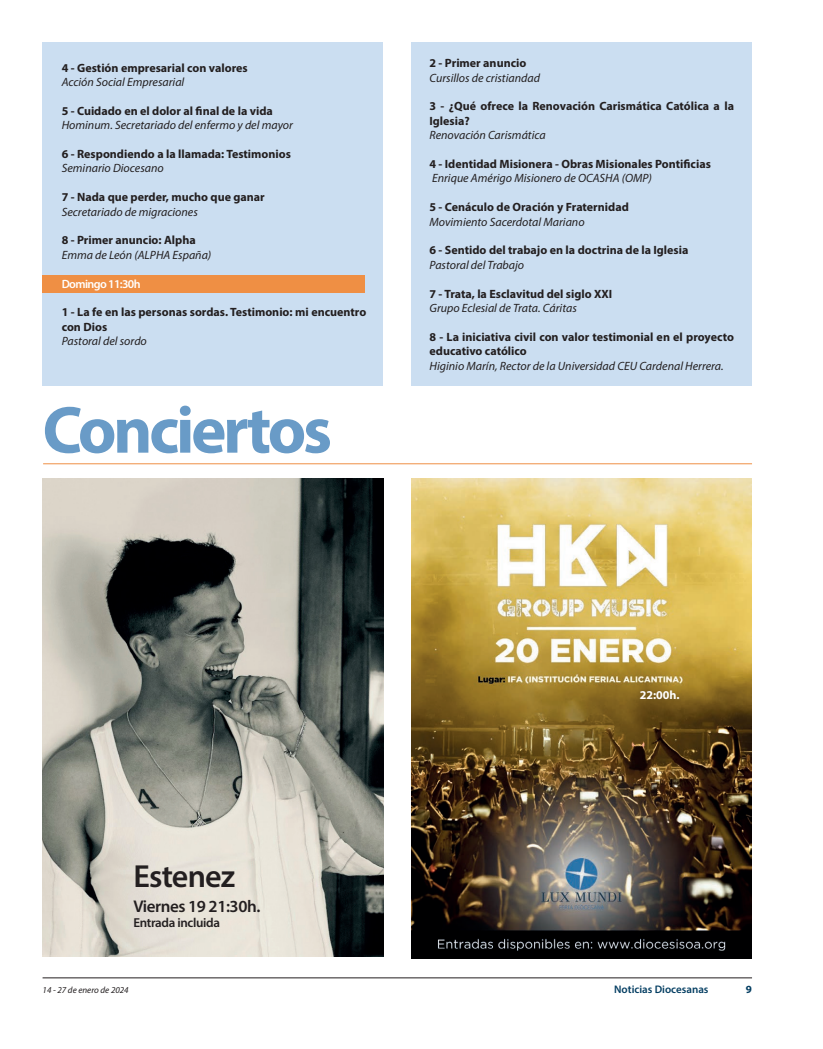
<style>
.page{position:relative;width:823px;height:1049px;background:#fff}
.page>*{position:absolute;margin:0;border:0;box-sizing:border-box;transform-origin:0 0}
.t1{font:700 67px "Myriad Pro";letter-spacing:-.05em;color:#699bc7}
.t2{font:600 32px "Myriad Pro";letter-spacing:-.025em;color:#231f20}
.t3{font:600 17px "Myriad Pro";letter-spacing:-.025em;color:#231f20}
.t4{font:600 13px "Myriad Pro";letter-spacing:-.025em;color:#231f20}
.t5{font:700 12px/14.4px "Myriad Pro";color:#231f20}
.t6{font:italic 12px "Myriad Pro";color:#231f20}
.t7{font:600 12px "Myriad Pro";letter-spacing:-.05em;color:#fff}
.t8{font:700 12px "Myriad Pro";color:#fff}
.t9{font:600 11px "Myriad Pro";color:#043e62}
.t10{font:700 11px "Myriad Pro";color:#043e62}
.t11{font:italic 9px "Myriad Pro";color:#231f20}
</style>
<div class="page">
<hr style="left:43px;top:978px;width:708px;height:1px;background:#231f20">
<div style="left:43px;top:43px;width:340px;height:343px;background:#cbdef1"></div>
<div style="left:411px;top:43px;width:340px;height:343px;background:#cbdef1"></div>
<hr style="left:43px;top:463px;width:708px;height:1px;background:#ef8f44">
<img style="left:411px;top:478px;width:339px;height:480px">
<img style="left:43px;top:478px;width:340px;height:479px">
<div style="left:43px;top:275px;width:322px;height:17px;background:#ef8f44"></div>
<p class="t5" style="left:62px;top:60px;width:187px">4 - Gestión empresarial con valores</p>
<p class="t6" style="left:62px;top:75px;width:124px">Acción Social Empresarial</p>
<p class="t5" style="left:62px;top:103px;width:212px">5 - Cuidado en el dolor al final de la vida</p>
<p class="t6" style="left:62px;top:118px;width:232px">Hominum. Secretariado del enfermo y del mayor</p>
<p class="t5" style="left:62px;top:146px;width:231px">6 - Respondiendo a la llamada: Testimonios</p>
<p class="t6" style="left:62px;top:161px;width:103px">Seminario Diocesano</p>
<p class="t5" style="left:62px;top:190px;width:204px">7 - Nada que perder, mucho que ganar</p>
<p class="t6" style="left:62px;top:204px;width:137px">Secretariado de migraciones</p>
<p class="t5" style="left:62px;top:233px;width:135px">8 - Primer anuncio: Alpha</p>
<p class="t6" style="left:62px;top:247px;width:151px">Emma de León (ALPHA España)</p>
<p class="t7" style="left:62px;top:276px;width:80px">Domingo 11:30h</p>
<p class="t5" style="left:62px;top:305px;width:306px">1 - La fe en las personas sordas. Testimonio: mi encuentro con Dios</p>
<p class="t6" style="left:62px;top:334px;width:87px">Pastoral del sordo</p>
<p class="t1" style="left:43px;top:386px;width:291px">Conciertos</p>
<p class="t5" style="left:429px;top:55px;width:98px">2 - Primer anuncio</p>
<p class="t6" style="left:429px;top:70px;width:112px">Cursillos de cristiandad</p>
<p class="t5" style="left:429px;top:99px;width:306px">3 - ¿Qué ofrece la Renovación Carismática Católica a la<br>Iglesia?</p>
<p class="t6" style="left:429px;top:128px;width:117px">Renovación Carismática</p>
<p class="t5" style="left:429px;top:156px;width:283px">4 - Identidad Misionera - Obras Misionales Pontificias</p>
<p class="t6" style="left:432px;top:171px;width:221px">Enrique Amérigo Misionero de OCASHA (OMP)</p>
<p class="t5" style="left:429px;top:199px;width:201px">5 - Cenáculo de Oración y Fraternidad</p>
<p class="t6" style="left:429px;top:214px;width:156px">Movimiento Sacerdotal Mariano</p>
<p class="t5" style="left:429px;top:243px;width:260px">6 - Sentido del trabajo en la doctrina de la Iglesia</p>
<p class="t6" style="left:429px;top:257px;width:96px">Pastoral del Trabajo</p>
<p class="t5" style="left:429px;top:286px;width:184px">7 - Trata, la Esclavitud del siglo XXI</p>
<p class="t6" style="left:429px;top:300px;width:149px">Grupo Eclesial de Trata. Cáritas</p>
<p class="t5" style="left:429px;top:329px;width:306px">8 - La iniciativa civil con valor testimonial en el proyecto educativo católico</p>
<p class="t6" style="left:429px;top:358px;width:295px">Higinio Marín, Rector de la Universidad CEU Cardenal Herrera.</p>
<p class="t2" style="left:133px;top:855px;width:103px">Estenez</p>
<p class="t3" style="left:133px;top:895px;width:128px">Viernes 19 21:30h.</p>
<p class="t4" style="left:133px;top:914px;width:88px">Entrada incluida</p>
<p class="t8" style="left:639px;top:687px;width:41px">22:00h.</p>
<p class="t11" style="left:43px;top:984px;width:88px">14 - 27 de enero de 2024</p>
<p class="t9" style="left:613px;top:982px;width:96px">Noticias Diocesanas</p>
<p class="t10" style="left:745px;top:982px;width:8px">9</p>
</div>
